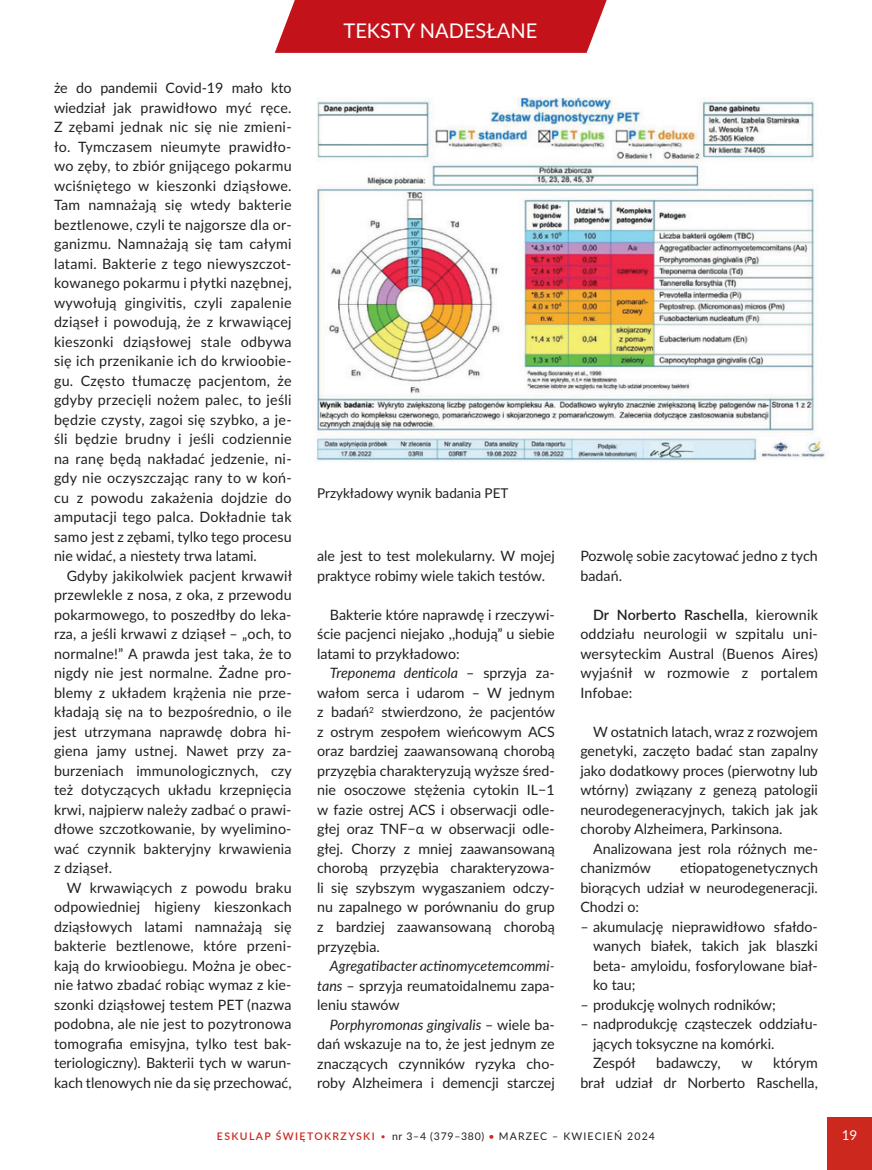
<style>
.page{position:relative;width:872px;height:1170px;background:#fff}
.page>*{position:absolute;margin:0;border:0;box-sizing:border-box;transform-origin:0 0}
.t1{font:20.25px "Lato";color:#fff}
.t2{font:14.25px/19.5px "Lato";color:#231f20;text-align:justify}
.t3{font:13.5px "Lato";color:#231f20}
.t4{font:13.5px "Lato";color:#fff}
.t5{font:10.5px "Lato";letter-spacing:.11em;color:#231f20}
.s1{font-style:italic}
.s2{font-weight:600}
.s3{font-weight:600;color:#cd281e}
.s4{font-weight:300;color:#cd281e}
.s5{color:#cd281e}
</style>
<div class="page">
<div style="left:827px;top:1116px;width:45px;height:53px;background:#cd281e"></div>
<svg style="left:275px;top:0;width:332px;height:53px;background:#c72028"></svg>
<img style="left:316px;top:97px;width:509px;height:365px">
<p class="t2" style="left:54px;top:77px;width:239px">że do pandemii Covid-19 mało kto wiedział jak prawidłowo myć ręce.<br>Z zębami jednak nic się nie zmieni&shy;ło. Tymczasem nieumyte prawidło&shy;wo zęby, to zbiór gnijącego pokarmu wciśniętego w kieszonki dziąsłowe.<br>Tam namnażają się wtedy bakterie beztlenowe, czyli te najgorsze dla or&shy;ganizmu. Namnażają się tam całymi latami. Bakterie z tego niewyszczot&shy;kowanego pokarmu i płytki nazębnej, wywołują gingivitis, czyli zapalenie dziąseł i powodują, że z krwawiącej kieszonki dziąsłowej stale odbywa się ich przenikanie ich do krwioobie&shy;gu. Często tłumaczę pacjentom, że gdyby przecięli nożem palec, to jeśli będzie czysty, zagoi się szybko, a je&shy;śli będzie brudny i jeśli codziennie na ranę będą nakładać jedzenie, ni&shy;gdy nie oczyszczając rany to w koń&shy;cu z powodu zakażenia dojdzie do amputacji tego palca. Dokładnie tak samo jest z zębami, tylko tego procesu nie widać, a niestety trwa latami.</p>
<p class="t2" style="left:54px;top:565px;width:239px;text-indent:13px">Gdyby jakikolwiek pacjent krwawił przewlekle z nosa, z oka, z przewodu pokarmowego, to poszedłby do leka&shy;rza, a jeśli krwawi z dziąseł – „och, to normalne!” A prawda jest taka, że to nigdy nie jest normalne. Żadne pro&shy;blemy z układem krążenia nie prze&shy;kładają się na to bezpośrednio, o ile jest utrzymana naprawdę dobra hi&shy;giena jamy ustnej. Nawet przy za&shy;burzeniach immunologicznych, czy też dotyczących układu krzepnięcia krwi, najpierw należy zadbać o prawi&shy;dłowe szczotkowanie, by wyelimino&shy;wać czynnik bakteryjny krwawienia z dziąseł.</p>
<p class="t2" style="left:54px;top:877px;width:239px;text-indent:13px">W krwawiących z powodu braku odpowiedniej higieny kieszonkach dziąsłowych latami namnażają się bakterie beztlenowe, które przeni&shy;kają do krwioobiegu. Można je obec&shy;nie łatwo zbadać robiąc wymaz z kie&shy;szonki dziąsłowej testem PET (nazwa podobna, ale nie jest to pozytronowa tomografia emisyjna, tylko test bak&shy;teriologiczny). Bakterii tych w warun&shy;kach tlenowych nie da się przechować,</p>
<h1 class="t1" style="left:343px;top:16px;width:195px">TEKSTY NADESŁANE</h1>
<p class="t3" style="left:317px;top:483px;width:193px">Przykładowy wynik badania PET</p>
<p class="t2" style="left:317px;top:545px;width:239px">ale jest to test molekularny. W mojej praktyce robimy wiele takich testów.</p>
<p class="t2" style="left:317px;top:604px;width:239px;text-indent:13px">Bakterie które naprawdę i rzeczywi&shy;ście pacjenci niejako ,,hodują” u siebie latami to przykładowo:</p>
<p class="t2" style="left:317px;top:662px;width:239px;text-indent:13px"><span class="s1">Treponema denticola</span> – sprzyja za&shy;wałom serca i udarom – W jednym z badań<sup>2</sup> stwierdzono, że pacjentów z ostrym zespołem wieńcowym ACS oraz bardziej zaawansowaną chorobą przyzębia charakteryzują wyższe śred&shy;nie osoczowe stężenia cytokin IL−1 w fazie ostrej ACS i obserwacji odle&shy;głej oraz TNF−α w obserwacji odle&shy;głej. Chorzy z mniej zaawansowaną chorobą przyzębia charakteryzowa&shy;li się szybszym wygaszaniem odczy&shy;nu zapalnego w porównaniu do grup z bardziej zaawansowaną chorobą przyzębia.</p>
<p class="t2" style="left:317px;top:955px;width:239px;text-indent:13px"><span class="s1">Agregatibacter actinomycetemcommi&shy;tans</span> – sprzyja reumatoidalnemu zapa&shy;leniu stawów</p>
<p class="t2" style="left:317px;top:1013px;width:239px;text-indent:13px"><span class="s1">Porphyromonas gingivalis</span> – wiele ba&shy;dań wskazuje na to, że jest jednym ze znaczących czynników ryzyka cho&shy;roby Alzheimera i demencji starczej</p>
<p class="t2" style="left:580px;top:545px;width:239px">Pozwolę sobie zacytować jedno z tych badań.</p>
<p class="t2" style="left:580px;top:604px;width:239px;text-indent:13px"><span class="s2">Dr Norberto Raschella</span>, kierownik oddziału neurologii w szpitalu uni&shy;wersyteckim Austral (Buenos Aires) wyjaśnił w rozmowie z portalem Infobae:</p>
<p class="t2" style="left:580px;top:721px;width:239px;text-indent:13px">W ostatnich latach, wraz z rozwojem genetyki, zaczęto badać stan zapalny jako dodatkowy proces (pierwotny lub wtórny) związany z genezą patologii neurodegeneracyjnych, takich jak jak choroby Alzheimera, Parkinsona.</p>
<p class="t2" style="left:580px;top:838px;width:239px;text-indent:13px">Analizowana jest rola różnych me&shy;chanizmów</p>
<p class="t2" style="left:580px;top:857px;width:239px;text-indent:100px">etiopatogenetycznych biorących udział w neurodegeneracji.<br>Chodzi o:</p>
<p class="t2" style="left:593px;top:916px;width:226px;text-indent:-13px">– akumulację nieprawidłowo sfałdo&shy;wanych białek, takich jak blaszki beta- amyloidu, fosforylowane biał&shy;ko tau;</p>
<p class="t2" style="left:580px;top:994px;width:197px">– produkcję wolnych rodników;</p>
<p class="t2" style="left:593px;top:1013px;width:226px;text-align:left;text-indent:-13px">– nadprodukcję cząsteczek oddziału&shy;jących toksyczne na komórki.<br>Zespół</p>
<p class="t2" style="left:580px;top:1052px;width:239px;text-align:right">którym<br>brał udział dr Norberto Raschella,</p>
<p class="t2" style="left:656px;top:1052px;width:66px">badawczy,</p>
<p class="t2" style="left:741px;top:1052px;width:13px">w</p>
<p class="t5" style="left:217px;top:1128px;width:439px"><span class="s3">ESKULAP ŚWIĘTOKRZYSKI</span> <span class="s4">•</span> nr 3–4 (379–380) <span class="s5">•</span> MARZEC – KWIECIEŃ 2024</p>
<p class="t4" style="left:841px;top:1125px;width:17px">19</p>
</div>
